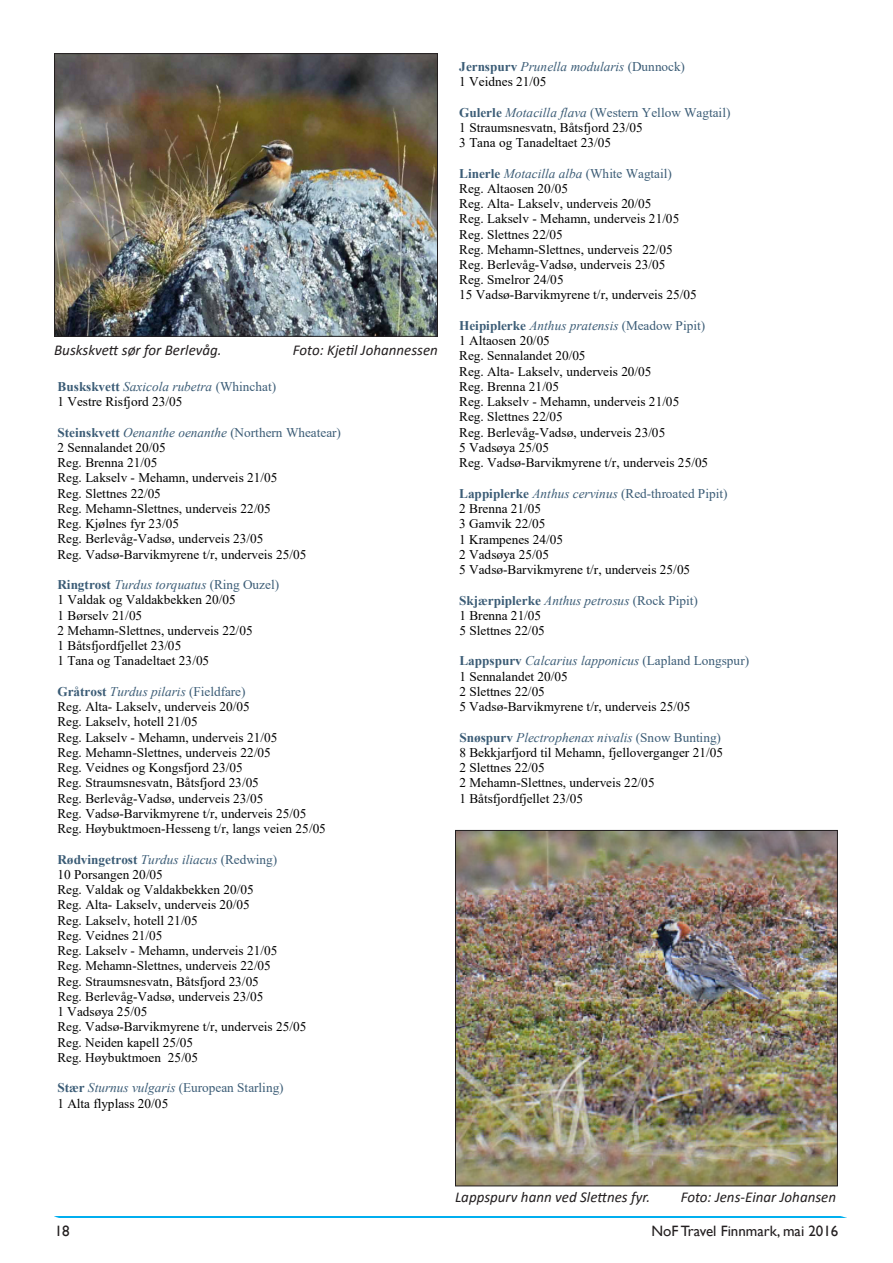
<style>
.page{position:relative;width:893px;height:1263px;background:#fff}
.page>*{position:absolute;margin:0;border:0;box-sizing:border-box;transform-origin:0 0}
.t1{font:italic 15px "Calibri";color:#231f20}
.t2{font:15px "Gill Sans";color:#231f20}
.t3{font:13.2px/15.3px "Times New Roman";color:#000}
.t4{font:13.2px/15.1px "Times New Roman";color:#3b5c76}
.t5{font:italic 13.2px/15.1px "Times New Roman";color:#3b5c76}
.s1{font-weight:700;color:#3b5c76}
.s2{font-style:italic;color:#3b5c76}
.s3{color:#3b5c76}
.s4{font-weight:700}
.s5{font-style:italic}
.s6{color:#000}
.s7{font-weight:700;font-style:normal}
.s8{font-style:normal}
.s9{font-style:normal;color:#000}
</style>
<div class="page">
<hr style="left:55px;top:1216px;width:791px;height:2px;background:#00aeef">
<img style="left:56px;top:55px;width:380px;height:280px">
<div style="left:54px;top:53px;width:384px;height:284px;border:1px solid #231f20"></div>
<img style="left:457px;top:832px;width:379px;height:352px">
<div style="left:455px;top:830px;width:383px;height:356px;border:1px solid #231f20"></div>
<p class="t1" style="left:54px;top:340px;width:169px">Buskskvett sør for Berlevåg.</p>
<p class="t1" style="left:293px;top:340px;width:147px">Foto: Kjetil Johannessen</p>
<p class="t3" style="left:57px;top:378px;width:220px"><span class="s1">Buskskvett</span> <span class="s2">Saxicola rubetra</span> <span class="s3">(Whinchat)<br></span>1 Vestre Risfjord 23/05</p>
<p class="t3" style="left:57px;top:424px;width:285px"><span class="s1">Steinskvett</span> <span class="s2">Oenanthe oenanthe</span> <span class="s3">(Northern Wheatear)<br></span>2 Sennalandet 20/05<br>Reg. Brenna 21/05<br>Reg. Lakselv - Mehamn, underveis 21/05<br>Reg. Slettnes 22/05<br>Reg. Mehamn-Slettnes, underveis 22/05<br>Reg. Kjølnes fyr 23/05<br>Reg. Berlevåg-Vadsø, underveis 23/05<br>Reg. Vadsø-Barvikmyrene t/r, underveis 25/05</p>
<p class="t3" style="left:57px;top:577px;width:223px"><span class="s1">Ringtrost</span> <span class="s2">Turdus torquatus</span> <span class="s3">(Ring Ouzel)<br></span>1 Valdak og Valdakbekken 20/05<br>1 Børselv 21/05<br>2 Mehamn-Slettnes, underveis 22/05<br>1 Båtsfjordfjellet 23/05<br>1 Tana og Tanadeltaet 23/05</p>
<p class="t3" style="left:57px;top:683px;width:270px"><span class="s1">Gråtrost</span> <span class="s2">Turdus pilaris</span> <span class="s3">(Fieldfare)<br></span>Reg. Alta- Lakselv, underveis 20/05<br>Reg. Lakselv, hotell 21/05<br>Reg. Lakselv - Mehamn, underveis 21/05<br>Reg. Mehamn-Slettnes, underveis 22/05<br>Reg. Veidnes og Kongsfjord 23/05<br>Reg. Straumsnesvatn, Båtsfjord 23/05<br>Reg. Berlevåg-Vadsø, underveis 23/05<br>Reg. Vadsø-Barvikmyrene t/r, underveis 25/05<br>Reg. Høybuktmoen-Hesseng t/r, langs veien 25/05</p>
<p class="t3" style="left:57px;top:851px;width:251px"><span class="s1">Rødvingetrost</span> <span class="s2">Turdus iliacus</span> <span class="s3">(Redwing)<br></span>10 Porsangen 20/05<br>Reg. Valdak og Valdakbekken 20/05<br>Reg. Alta- Lakselv, underveis 20/05<br>Reg. Lakselv, hotell 21/05<br>Reg. Veidnes 21/05<br>Reg. Lakselv - Mehamn, underveis 21/05<br>Reg. Mehamn-Slettnes, underveis 22/05<br>Reg. Straumsnesvatn, Båtsfjord 23/05<br>Reg. Berlevåg-Vadsø, underveis 23/05<br>1 Vadsøya 25/05<br>Reg. Vadsø-Barvikmyrene t/r, underveis 25/05<br>Reg. Neiden kapell 25/05<br>Reg. Høybuktmoen 25/05</p>
<p class="t4" style="left:57px;top:1080px;width:228px"><span class="s4">Stær</span> <span class="s5">Sturnus vulgaris</span> (European Starling)<br><span class="s6">1 Alta flyplass 20/05</span></p>
<p class="t5" style="left:459px;top:58px;width:227px"><span class="s7">Jernspurv</span> Prunella modularis <span class="s8">(Dunnock)<br></span><span class="s9">1 Veidnes 21/05</span></p>
<p class="t3" style="left:459px;top:104px;width:273px"><span class="s1">Gulerle</span> <span class="s2">Motacilla flava</span> <span class="s3">(Western Yellow Wagtail)<br></span>1 Straumsnesvatn, Båtsfjord 23/05<br>3 Tana og Tanadeltaet 23/05</p>
<p class="t3" style="left:459px;top:165px;width:239px"><span class="s1">Linerle</span> <span class="s2">Motacilla alba</span> <span class="s3">(White Wagtail)<br></span>Reg. Altaosen 20/05<br>Reg. Alta- Lakselv, underveis 20/05<br>Reg. Lakselv - Mehamn, underveis 21/05<br>Reg. Slettnes 22/05<br>Reg. Mehamn-Slettnes, underveis 22/05<br>Reg. Berlevåg-Vadsø, underveis 23/05<br>Reg. Smelror 24/05<br>15 Vadsø-Barvikmyrene t/r, underveis 25/05</p>
<p class="t3" style="left:459px;top:318px;width:251px"><span class="s1">Heipiplerke</span> <span class="s2">Anthus pratensis</span> <span class="s3">(Meadow Pipit)<br></span>1 Altaosen 20/05<br>Reg. Sennalandet 20/05<br>Reg. Alta- Lakselv, underveis 20/05<br>Reg. Brenna 21/05<br>Reg. Lakselv - Mehamn, underveis 21/05<br>Reg. Slettnes 22/05<br>Reg. Berlevåg-Vadsø, underveis 23/05<br>5 Vadsøya 25/05<br>Reg. Vadsø-Barvikmyrene t/r, underveis 25/05</p>
<p class="t3" style="left:459px;top:485px;width:270px"><span class="s1">Lappiplerke</span> <span class="s2">Anthus cervinus</span> <span class="s3">(Red-throated Pipit)<br></span>2 Brenna 21/05<br>3 Gamvik 22/05<br>1 Krampenes 24/05<br>2 Vadsøya 25/05<br>5 Vadsø-Barvikmyrene t/r, underveis 25/05</p>
<p class="t3" style="left:459px;top:592px;width:240px"><span class="s1">Skjærpiplerke</span> <span class="s2">Anthus petrosus</span> <span class="s3">(Rock Pipit)<br></span>1 Brenna 21/05<br>5 Slettnes 22/05</p>
<p class="t3" style="left:459px;top:653px;width:291px"><span class="s1">Lappspurv</span> <span class="s2">Calcarius lapponicus</span> <span class="s3">(Lapland Longspur)<br></span>1 Sennalandet 20/05<br>2 Slettnes 22/05<br>5 Vadsø-Barvikmyrene t/r, underveis 25/05</p>
<p class="t3" style="left:459px;top:729px;width:265px"><span class="s1">Snøspurv</span> <span class="s2">Plectrophenax nivalis</span> <span class="s3">(Snow Bunting)<br></span>8 Bekkjarfjord til Mehamn, fjelloverganger 21/05<br>2 Slettnes 22/05<br>2 Mehamn-Slettnes, underveis 22/05<br>1 Båtsfjordfjellet 23/05</p>
<p class="t1" style="left:455px;top:1186px;width:197px">Lappspurv hann ved Slettnes fyr.</p>
<p class="t1" style="left:681px;top:1186px;width:157px">Foto: Jens-Einar Johansen</p>
<p class="t2" style="left:55px;top:1223px;width:16px">18</p>
<p class="t2" style="left:651px;top:1223px;width:189px">NoF Travel Finnmark, mai 2016</p>
</div>
